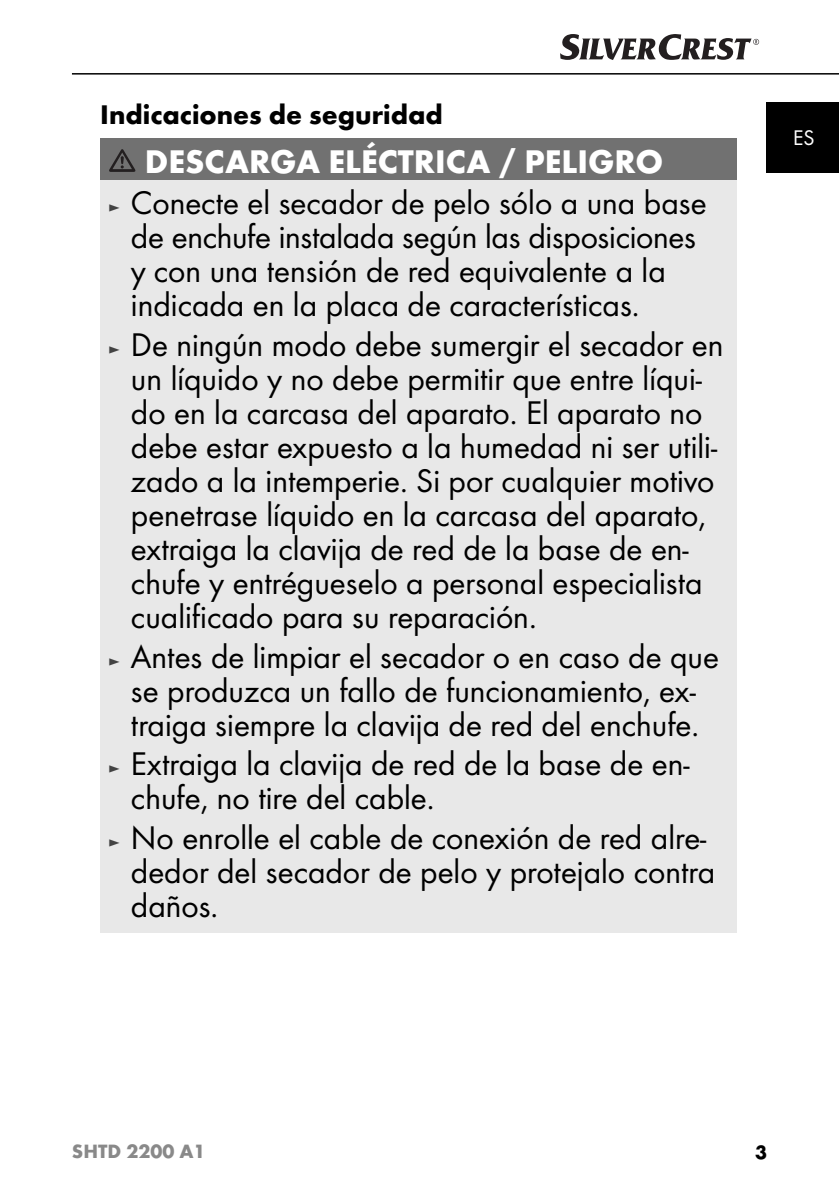
<style>
.page{position:relative;width:839px;height:1191px;background:#fff}
.page>*{position:absolute;margin:0;border:0;box-sizing:border-box;transform-origin:0 0}
.t1{font:34px/34px "Futura Boo";color:#000}
.t2{font:700 34px "Futura";color:#fff}
.t3{font:700 28px "Futura";color:#000}
.t4{font:22px "Futura Boo";color:#fff}
.t5{font:700 20px "Futura";color:#898989}
.t6{font:700 20px "Futura";color:#000}
.s1{font-size:18px;color:#434343}
</style>
<div class="page">
<hr style="left:72px;top:73px;width:767px;height:2px;background:#000">
<svg style="left:560px;top:34px;width:199px;height:26px"></svg>
<div style="left:767px;top:102px;width:72px;height:71px;background:#000"></div>
<div style="left:100px;top:138px;width:637px;height:43px;background:#717171"></div>
<div style="left:100px;top:181px;width:637px;height:752px;background:#e8e8e8"></div>
<svg style="left:109px;top:149px;width:26px;height:23px"></svg>
<p class="t3" style="left:100px;top:104px;width:344px">Indicaciones de seguridad</p>
<p class="t2" style="left:145px;top:148px;width:520px">DESCARGA ELÉCTRICA / PELIGRO</p>
<p class="t1" style="left:131px;top:188px;width:577px;text-indent:-23px"><span class="s1">►</span> Conecte el secador de pelo sólo a una base de enchufe instalada según las disposiciones y con una tensión de red equivalente a la indicada en la placa de características.</p>
<p class="t1" style="left:131px;top:329px;width:594px;text-indent:-23px"><span class="s1">►</span> De ningún modo debe sumergir el secador en un líquido y no debe permitir que entre líqui&shy;do en la carcasa del aparato. El aparato no debe estar expuesto a la humedad ni ser utili&shy;zado a la intemperie. Si por cualquier motivo penetrase líquido en la carcasa del aparato, extraiga la clavija de red de la base de en&shy;chufe y entrégueselo a personal especialista cualificado para su reparación.</p>
<p class="t1" style="left:108px;top:641px;width:612px;text-align:center"><span class="s1">►</span> Antes de limpiar el secador o en caso de que se produzca un fallo de funcionamiento, ex&shy;traiga siempre la clavija de red del enchufe.</p>
<p class="t1" style="left:131px;top:749px;width:560px;text-indent:-23px"><span class="s1">►</span> Extraiga la clavija de red de la base de en&shy;chufe, no tire del cable.</p>
<p class="t1" style="left:131px;top:822px;width:586px;text-indent:-23px"><span class="s1">►</span> No enrolle el cable de conexión de red alre&shy;dedor del secador de pelo y protejalo contra daños.</p>
<p class="t4" style="left:793px;top:127px;width:23px">ES</p>
<p class="t5" style="left:72px;top:1143px;width:135px">SHTD 2200 A1</p>
<p class="t6" style="left:755px;top:1144px;width:13px">3</p>
</div>
